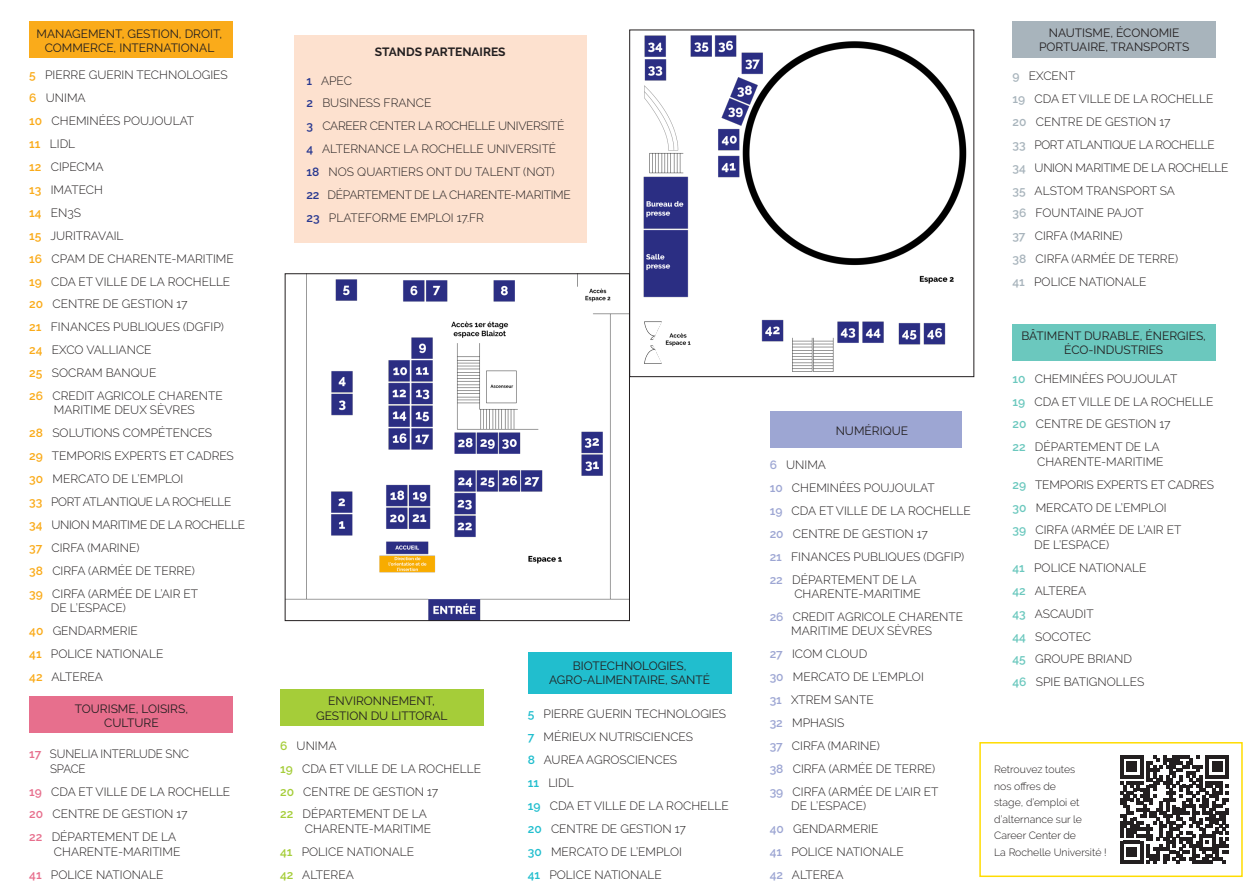
<style>
.page{position:relative;width:1259px;height:893px;background:#fff}
.page>*{position:absolute;margin:0;border:0;box-sizing:border-box;transform-origin:0 0}
.t1{font:300 12px/23px "Raleway";color:#231f20}
.t2{font:12px/14.4px "Raleway";color:#231f20;text-align:center}
.t3{font:300 12px/14.4px "Raleway";color:#231f20;scale:.96 1}
.t4{font:700 12px "Raleway";color:#231f20}
.t5{font:300 10.5px/16.5px "Raleway";color:#231f20}
.s1{font-weight:600;color:#faab1a}
.s2{font-weight:600;color:#e76f8d}
.s3{font-weight:600;color:#283890}
.s4{font-weight:600;color:#a5cd39}
.s5{font-weight:600;color:#21bece}
.s6{font-weight:600;color:#9da6d3}
.s7{font-weight:600;color:#a8b4bc}
.s8{font-weight:600;color:#6bc8be}
</style>
<div class="page">
<svg style="left:1120px;top:755px;width:108px;height:109px"></svg>
<div style="left:770px;top:411px;width:192px;height:36px;background:#9da6d3"></div>
<div style="left:30px;top:21px;width:203px;height:36px;background:#faab1a"></div>
<div style="left:30px;top:696px;width:203px;height:36px;background:#e76f8d"></div>
<div style="left:280px;top:689px;width:203px;height:36px;background:#a5cd39"></div>
<div style="left:528px;top:652px;width:203px;height:41px;background:#21bece"></div>
<div style="left:1012px;top:325px;width:204px;height:36px;background:#6bc8be"></div>
<div style="left:1012px;top:21px;width:204px;height:36px;background:#a8b4bc"></div>
<img style="left:643px;top:35px;width:324px;height:337px">
<div style="left:629px;top:30px;width:345px;height:347px;border:1px solid #231f20"></div>
<img style="left:287px;top:276px;width:340px;height:343px">
<div style="left:294px;top:35px;width:292px;height:207px;background:#fde1cf"></div>
<div style="left:979px;top:742px;width:263px;height:135px;border:2px solid #ffdc01"></div>
<p class="t2" style="left:36px;top:26px;width:187px">MANAGEMENT, GESTION, DROIT,<br>COMMERCE, INTERNATIONAL</p>
<p class="t1" style="left:29px;top:64px;width:206px"><span class="s1">5</span> PIERRE GUERIN TECHNOLOGIES<br><span class="s1">6</span> UNIMA<br><span class="s1">10</span> CHEMINÉES POUJOULAT<br><span class="s1">11</span> LIDL<br><span class="s1">12</span> CIPECMA<br><span class="s1">13</span> IMATECH<br><span class="s1">14</span> EN3S<br><span class="s1">15</span> JURITRAVAIL<br><span class="s1">16</span> CPAM DE CHARENTE-MARITIME<br><span class="s1">19</span> CDA ET VILLE DE LA ROCHELLE<br><span class="s1">20</span> CENTRE DE GESTION 17<br><span class="s1">21</span> FINANCES PUBLIQUES (DGFIP)<br><span class="s1">24</span> EXCO VALLIANCE<br><span class="s1">25</span> SOCRAM BANQUE<br><span class="s1">26</span> CREDIT AGRICOLE CHARENTE</p>
<p class="t1" style="left:29px;top:399px;width:217px;text-indent:25px">MARITIME DEUX SÈVRES<br><span class="s1">28</span> SOLUTIONS COMPÉTENCES<br><span class="s1">29</span> TEMPORIS EXPERTS ET CADRES<br><span class="s1">30</span> MERCATO DE L’EMPLOI<br><span class="s1">33</span> PORT ATLANTIQUE LA ROCHELLE<br><span class="s1">34</span> UNION MARITIME DE LA ROCHELLE<br><span class="s1">37</span> CIRFA (MARINE)<br><span class="s1">38</span> CIRFA (ARMÉE DE TERRE)<br><span class="s1">39</span> CIRFA (ARMÉE DE L’AIR ET</p>
<p class="t1" style="left:29px;top:596px;width:136px;text-indent:22px">DE L’ESPACE)<br><span class="s1">40</span> GENDARMERIE<br><span class="s1">41</span> POLICE NATIONALE<br><span class="s1">42</span> ALTEREA</p>
<p class="t2" style="left:75px;top:701px;width:115px">TOURISME, LOISIRS,<br>CULTURE</p>
<p class="t3" style="left:50px;top:747px;width:146px;text-indent:-21px"><span class="s2">17</span> SUNELIA INTERLUDE SNC<br>SPACE</p>
<p class="t1" style="left:29px;top:780px;width:202px"><span class="s2">19</span> CDA ET VILLE DE LA ROCHELLE<br><span class="s2">20</span> CENTRE DE GESTION 17<br><span class="s2">22</span> DÉPARTEMENT DE LA</p>
<p class="t1" style="left:29px;top:840px;width:153px;text-indent:25px">CHARENTE-MARITIME<br><span class="s2">41</span> POLICE NATIONALE</p>
<p class="t4" style="left:375px;top:45px;width:132px">STANDS PARTENAIRES</p>
<p class="t1" style="left:306px;top:69px;width:266px"><span class="s3">1</span> APEC<br><span class="s3">2</span> BUSINESS FRANCE<br><span class="s3">3</span> CAREER CENTER LA ROCHELLE UNIVERSITÉ<br><span class="s3">4</span> ALTERNANCE LA ROCHELLE UNIVERSITÉ<br><span class="s3">18</span> NOS QUARTIERS ONT DU TALENT (NQT)<br><span class="s3">22</span> DÉPARTEMENT DE LA CHARENTE-MARITIME<br><span class="s3">23</span> PLATEFORME EMPLOI 17.FR</p>
<p class="t2" style="left:316px;top:694px;width:133px">ENVIRONNEMENT,<br>GESTION DU LITTORAL</p>
<p class="t1" style="left:280px;top:734px;width:202px"><span class="s4">6</span> UNIMA<br><span class="s4">19</span> CDA ET VILLE DE LA ROCHELLE<br><span class="s4">20</span> CENTRE DE GESTION 17<br><span class="s4">22</span> DÉPARTEMENT DE LA</p>
<p class="t1" style="left:280px;top:817px;width:153px;text-indent:25px">CHARENTE-MARITIME<br><span class="s4">41</span> POLICE NATIONALE<br><span class="s4">42</span> ALTEREA</p>
<p class="t2" style="left:549px;top:658px;width:162px">BIOTECHNOLOGIES,<br>AGRO-ALIMENTAIRE, SANTÉ</p>
<p class="t1" style="left:528px;top:703px;width:202px"><span class="s5">5</span> PIERRE GUERIN TECHNOLOGIES<br><span class="s5">7</span> MÉRIEUX NUTRISCIENCES<br><span class="s5">8</span> AUREA AGROSCIENCES<br><span class="s5">11</span> LIDL<br><span class="s5">19</span> CDA ET VILLE DE LA ROCHELLE<br><span class="s5">20</span> CENTRE DE GESTION 17<br><span class="s5">30</span> MERCATO DE L’EMPLOI<br><span class="s5">41</span> POLICE NATIONALE</p>
<p class="t2" style="left:835px;top:424px;width:74px">NUMÉRIQUE</p>
<p class="t1" style="left:769px;top:453px;width:202px"><span class="s6">6</span> UNIMA<br><span class="s6">10</span> CHEMINÉES POUJOULAT<br><span class="s6">19</span> CDA ET VILLE DE LA ROCHELLE<br><span class="s6">20</span> CENTRE DE GESTION 17<br><span class="s6">21</span> FINANCES PUBLIQUES (DGFIP)<br><span class="s6">22</span> DÉPARTEMENT DE LA</p>
<p class="t1" style="left:769px;top:582px;width:195px;text-indent:25px">CHARENTE-MARITIME<br><span class="s6">26</span> CREDIT AGRICOLE CHARENTE</p>
<p class="t1" style="left:769px;top:619px;width:170px;text-indent:22px">MARITIME DEUX SÈVRES<br><span class="s6">27</span> ICOM CLOUD<br><span class="s6">30</span> MERCATO DE L’EMPLOI<br><span class="s6">31</span> XTREM SANTE<br><span class="s6">32</span> MPHASIS<br><span class="s6">37</span> CIRFA (MARINE)<br><span class="s6">38</span> CIRFA (ARMÉE DE TERRE)<br><span class="s6">39</span> CIRFA (ARMÉE DE L’AIR ET</p>
<p class="t1" style="left:769px;top:794px;width:136px;text-indent:22px">DE L’ESPACE)<br><span class="s6">40</span> GENDARMERIE<br><span class="s6">41</span> POLICE NATIONALE<br><span class="s6">42</span> ALTEREA</p>
<p class="t2" style="left:1039px;top:25px;width:152px">NAUTISME, ÉCONOMIE<br>PORTUAIRE, TRANSPORTS</p>
<p class="t1" style="left:1012px;top:64px;width:217px"><span class="s7">9</span> EXCENT<br><span class="s7">19</span> CDA ET VILLE DE LA ROCHELLE<br><span class="s7">20</span> CENTRE DE GESTION 17<br><span class="s7">33</span> PORT ATLANTIQUE LA ROCHELLE<br><span class="s7">34</span> UNION MARITIME DE LA ROCHELLE<br><span class="s7">35</span> ALSTOM TRANSPORT SA<br><span class="s7">36</span> FOUNTAINE PAJOT<br><span class="s7">37</span> CIRFA (MARINE)<br><span class="s7">38</span> CIRFA (ARMÉE DE TERRE)<br><span class="s7">41</span> POLICE NATIONALE</p>
<p class="t2" style="left:1021px;top:328px;width:186px">BÂTIMENT DURABLE, ÉNERGIES,<br>ÉCO-INDUSTRIES</p>
<p class="t1" style="left:1012px;top:367px;width:202px"><span class="s8">10</span> CHEMINÉES POUJOULAT<br><span class="s8">19</span> CDA ET VILLE DE LA ROCHELLE<br><span class="s8">20</span> CENTRE DE GESTION 17<br><span class="s8">22</span> DÉPARTEMENT DE LA</p>
<p class="t1" style="left:1012px;top:450px;width:203px;text-indent:25px">CHARENTE-MARITIME<br><span class="s8">29</span> TEMPORIS EXPERTS ET CADRES<br><span class="s8">30</span> MERCATO DE L’EMPLOI<br><span class="s8">39</span> CIRFA (ARMÉE DE L’AIR ET</p>
<p class="t1" style="left:1012px;top:533px;width:136px;text-indent:22px">DE L’ESPACE)<br><span class="s8">41</span> POLICE NATIONALE<br><span class="s8">42</span> ALTEREA<br><span class="s8">43</span> ASCAUDIT<br><span class="s8">44</span> SOCOTEC<br><span class="s8">45</span> GROUPE BRIAND<br><span class="s8">46</span> SPIE BATIGNOLLES</p>
<p class="t5" style="left:994px;top:761px;width:114px">Retrouvez toutes<br>nos offres de<br>stage, d’emploi et d’alternance sur le<br>Career Center de<br>La Rochelle Université !</p>
</div>
